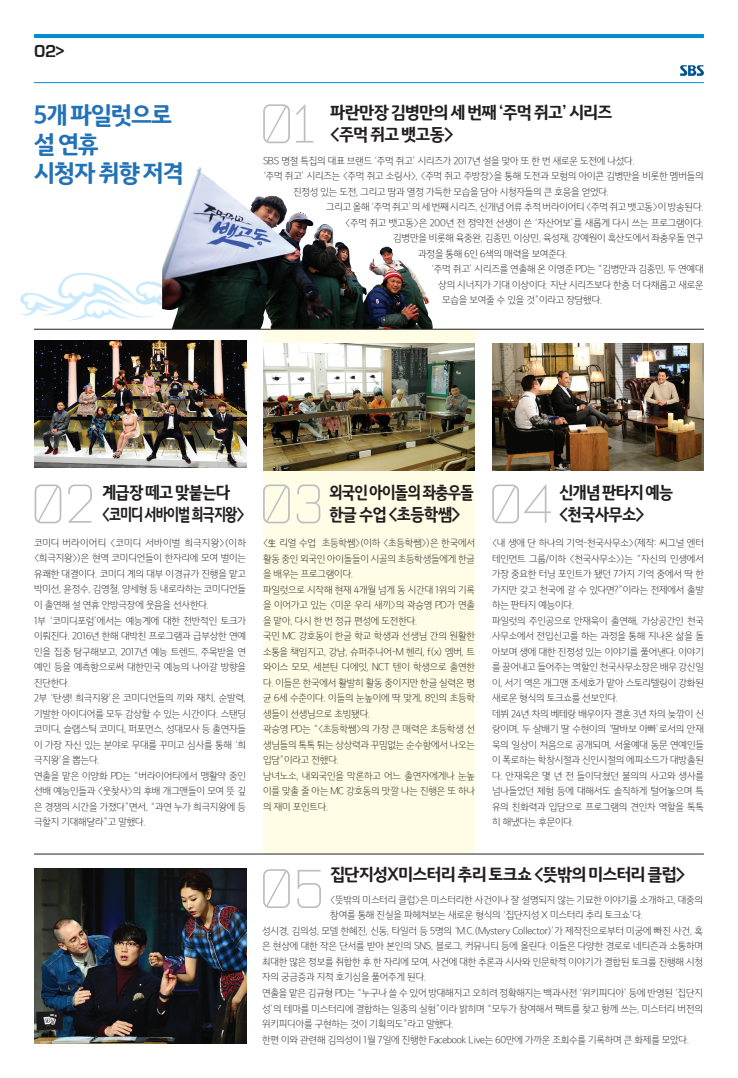
<style>
.page{position:relative;width:738px;height:1078px;background:#fff}
.page>*{position:absolute;margin:0;border:0;box-sizing:border-box;transform-origin:0 0}
.t1{font:300 66px "Bourgeois";color:#bcbdc0;scale:.95 1}
.t2{font:24px/29px "SBS Trotf XB";letter-spacing:-.05em;color:#2272b7}
.t3{font:700 18px "Eurostile";color:#231f20}
.t4{font:17px/22px "SBS Trotf XB";letter-spacing:-.05em;color:#231f20}
.t5{font:17px/22px "SBS Trotf XB";letter-spacing:-.05em;color:#231f20;scale:.95 1}
.t6{font:17px/22px "SBS Trotf XB";letter-spacing:-.05em;color:#231f20;scale:.9 1}
.t7{font:9.6px/15.5px "SBS Trotf L";letter-spacing:-.015em;color:#231f20}
</style>
<div class="page">
<svg style="left:20px;top:272px;width:142px;height:48px"></svg>
<img style="left:162px;top:167px;width:270px;height:162px">
<div style="left:263px;top:329px;width:211px;height:524px;background:#fffde5"></div>
<hr style="left:34px;top:34px;width:669px;height:4px;background:#008cd0">
<hr style="left:34px;top:82px;width:669px;height:1px;background:#008cd0">
<svg style="left:680px;top:65px;width:23px;height:11px"></svg>
<img style="left:492px;top:343px;width:211px;height:127px">
<img style="left:263px;top:343px;width:211px;height:127px">
<img style="left:34px;top:340px;width:212px;height:128px">
<hr style="left:34px;top:329px;width:669px;height:1px;background:#231f20">
<hr style="left:34px;top:853px;width:669px;height:1px;background:#231f20">
<img style="left:34px;top:868px;width:212px;height:175px">
<h3 class="t3" style="left:34px;top:42px;width:32px">02&gt;</h3>
<h2 class="t2" style="left:34px;top:102px;width:151px">5개 파일럿으로 설 연휴<br>시청자 취향 저격</h2>
<h3 class="t4" style="left:330px;top:102px;width:283px">파란만장 김병만의 세 번째 ‘주먹 쥐고’ 시리즈 &lt;주먹 쥐고 뱃고동&gt;</h3>
<p class="t7" style="left:263px;top:153px;width:373px">SBS 명절 특집의 대표 브랜드 ‘주먹 쥐고’ 시리즈가 2017년 설을 맞아 또 한 번 새로운 도전에 나섰다.</p>
<p class="t7" style="left:263px;top:169px;width:442px">‘주먹 쥐고’ 시리즈는 &lt;주먹 쥐고 소림사&gt;, &lt;주먹 쥐고 주방장&gt;을 통해 도전과 모험의 아이콘 김병만을 비롯한 멤버들의</p>
<p class="t7" style="left:293px;top:184px;width:317px">진정성 있는 도전, 그리고 땀과 열정 가득한 모습을 담아 시청자들의 큰 호응을 얻었다.</p>
<p class="t7" style="left:326px;top:200px;width:379px">그리고 올해 ‘주먹 쥐고’의 세 번째 시리즈, 신개념 어류 추적 버라이어티 &lt;주먹 쥐고 뱃고동&gt;이 방송된다.</p>
<p class="t7" style="left:345px;top:215px;width:360px">&lt;주먹 쥐고 뱃고동&gt;은 200년 전 정약전 선생이 쓴 ‘자산어보’를 새롭게 다시 쓰는 프로그램이다.</p>
<p class="t7" style="left:393px;top:231px;width:312px">김병만을 비롯해 육중완, 김종민, 이상민, 육성재, 강예원이 흑산도에서 좌충우돌 연구</p>
<p class="t7" style="left:418px;top:246px;width:150px">과정을 통해 6인 6색의 매력을 보여준다.</p>
<p class="t7" style="left:431px;top:262px;width:274px">‘주먹 쥐고’ 시리즈를 연출해 온 이영준 PD는 “김병만과 김종민, 두 연예대</p>
<p class="t7" style="left:438px;top:277px;width:267px">상의 시너지가 기대 이상이다. 지난 시리즈보다 한층 더 다채롭고 새로운</p>
<p class="t7" style="left:442px;top:293px;width:161px">모습을 보여줄 수 있을 것”이라고 장담했다.</p>
<h1 class="t1" style="left:259px;top:91px;width:61px">01</h1>
<h1 class="t1" style="left:31px;top:471px;width:69px">02</h1>
<h3 class="t5" style="left:102px;top:482px;width:151px">계급장 떼고 맞붙는다 &lt;코미디 서바이벌 희극지왕&gt;</h3>
<h3 class="t6" style="left:329px;top:482px;width:162px">외국인 아이돌의 좌충우돌 한글 수업 &lt;초등학쌤&gt;</h3>
<h3 class="t5" style="left:558px;top:482px;width:122px">신개념 판타지 예능 &lt;천국사무소&gt;</h3>
<h1 class="t1" style="left:259px;top:471px;width:70px">03</h1>
<h1 class="t1" style="left:488px;top:471px;width:68px">04</h1>
<p class="t7" style="left:34px;top:535px;width:213px">코미디 버라이어티 &lt;코미디 서바이벌 희극지왕&gt;(이하 &lt;희극지왕&gt;)은 현역 코미디언들이 한자리에 모여 벌이는 유쾌한 대결이다. 코미디 계의 대부 이경규가 진행을 맡고 박미선, 윤정수, 김영철, 양세형 등 내로라하는 코미디언들 이 출연해 설 연휴 안방극장에 웃음을 선사한다.<br>1부 ‘코미디포럼’에서는 예능계에 대한 전반적인 토크가 이뤄진다. 2016년 한해 대박친 프로그램과 급부상한 연예 인을 집중 탐구해보고, 2017년 예능 트렌드, 주목받을 연 예인 등을 예측함으로써 대한민국 예능의 나아갈 방향을 진단한다.<br>2부 ‘탄생! 희극지왕’은 코미디언들의 끼와 재치, 순발력, 기발한 아이디어를 모두 감상할 수 있는 시간이다. 스탠딩 코미디, 슬랩스틱 코미디, 퍼포먼스, 성대모사 등 출연자들 이 가장 자신 있는 분야로 무대를 꾸미고 심사를 통해 ‘희 극지왕’을 뽑는다.<br>연출을 맡은 이양화 PD는 “버라이어티에서 맹활약 중인 선배 예능인들과 &lt;웃찾사&gt;의 후배 개그맨들이 모여 뜻 깊 은 경쟁의 시간을 가졌다”면서, “과연 누가 희극지왕에 등 극할지 기대해달라”고 말했다.</p>
<p class="t7" style="left:263px;top:535px;width:213px">&lt;生 리얼 수업 초등학쌤&gt;(이하 &lt;초등학쌤&gt;)은 한국에서 활동 중인 외국인 아이돌들이 시골의 초등학생들에게 한글 을 배우는 프로그램이다.<br>파일럿으로 시작해 현재 4개월 넘게 동 시간대 1위의 기록 을 이어가고 있는 &lt;미운 우리 새끼&gt;의 곽승영 PD가 연출 을 맡아, 다시 한 번 정규 편성에 도전한다.<br>국민 MC 강호동이 한글 학교 학생과 선생님 간의 원활한 소통을 책임지고, 강남, 슈퍼주니어-M 헨리, f(x) 엠버, 트 와이스 모모, 세븐틴 디에잇, NCT 텐이 학생으로 출연한 다. 이들은 한국에서 활발히 활동 중이지만 한글 실력은 평 균 6세 수준이다. 이들의 눈높이에 딱 맞게, 8인의 초등학 생들이 선생님으로 초빙됐다.<br>곽승영 PD는 “&lt;초등학쌤&gt;의 가장 큰 매력은 초등학생 선 생님들의 톡톡 튀는 상상력과 꾸밈없는 순수함에서 나오는 입담”이라고 전했다.<br>남녀노소, 내외국인을 막론하고 어느 출연자에게나 눈높 이를 맞출 줄 아는 MC 강호동의 맛깔 나는 진행은 또 하나 의 재미 포인트다.</p>
<p class="t7" style="left:491px;top:535px;width:213px">&lt;내 생애 단 하나의 기억-천국사무소&gt;(제작: 씨그널 엔터 테인먼트 그룹/이하 &lt;천국사무소&gt;)는 “자신의 인생에서 가장 중요한 터닝 포인트가 됐던 7가지 기억 중에서 딱 한 가지만 갖고 천국에 갈 수 있다면?”이라는 전제에서 출발 하는 판타지 예능이다.<br>파일럿의 주인공으로 안재욱이 출연해, 가상공간인 천국 사무소에서 전입신고를 하는 과정을 통해 지나온 삶을 돌 아보며 생에 대한 진정성 있는 이야기를 풀어낸다. 이야기 를 끌어내고 들어주는 역할인 천국사무소장은 배우 강신일 이, 서기 역은 개그맨 조세호가 맡아 스토리텔링이 강화된 새로운 형식의 토크쇼를 선보인다.<br>데뷔 24년 차의 베테랑 배우이자 결혼 3년 차의 늦깎이 신 랑이며, 두 살배기 딸 수현이의 ‘딸바보 아빠’로서의 안재 욱의 일상이 처음으로 공개되며, 서울예대 동문 연예인들 이 폭로하는 학창시절과 신인시절의 에피소드가 대방출된 다. 안재욱은 몇 년 전 들이닥쳤던 불의의 사고와 생사를 넘나들었던 체험 등에 대해서도 솔직하게 털어놓으며 특 유의 친화력과 입담으로 프로그램의 견인차 역할을 톡톡 히 해냈다는 후문이다.</p>
<h3 class="t4" style="left:330px;top:863px;width:356px">집단지성X미스터리 추리 토크쇼 &lt;뜻밖의 미스터리 클럽&gt;</h3>
<h1 class="t1" style="left:259px;top:855px;width:70px">05</h1>
<p class="t7" style="left:330px;top:892px;width:374px">&lt;뜻밖의 미스터리 클럽&gt;은 미스터리한 사건이나 잘 설명되지 않는 기묘한 이야기를 소개하고, 대중의</p>
<p class="t7" style="left:330px;top:907px;width:314px">참여를 통해 진실을 파헤쳐보는 새로운 형식의 ‘집단지성 X 미스터리 추리 토크쇼’다.</p>
<p class="t7" style="left:262px;top:923px;width:442px">성시경, 김의성, 모델 한혜진, 신동, 타일러 등 5명의 ‘M.C.(Mystery Collector)’가 제작진으로부터 미궁에 빠진 사건, 혹</p>
<p class="t7" style="left:262px;top:938px;width:442px">은 현상에 대한 작은 단서를 받아 본인의 SNS, 블로그, 커뮤니티 등에 올린다. 이들은 다양한 경로로 네티즌과 소통하며</p>
<p class="t7" style="left:262px;top:954px;width:442px">최대한 많은 정보를 취합한 후 한 자리에 모여, 사건에 대한 추론과 시사와 인문학적 이야기가 결합된 토크를 진행해 시청</p>
<p class="t7" style="left:262px;top:969px;width:165px">자의 궁금증과 지적 호기심을 풀어주게 된다.</p>
<p class="t7" style="left:262px;top:985px;width:442px">연출을 맡은 김규형 PD는 “누구나 쓸 수 있어 방대해지고 오히려 정확해지는 백과사전 ‘위키피디아’ 등에 반영된 ‘집단지</p>
<p class="t7" style="left:262px;top:1000px;width:442px">성’의 테마를 미스터리에 결합하는 일종의 실험”이라 밝히며 “모두가 참여해서 팩트를 찾고 함께 쓰는, 미스터리 버전의</p>
<p class="t7" style="left:262px;top:1016px;width:193px">위키피디아를 구현하는 것이 기획의도”라고 말했다.</p>
<p class="t7" style="left:262px;top:1031px;width:428px">한편 이와 관련해 김의성이 1월 7일에 진행한 Facebook Live는 60만에 가까운 조회수를 기록하며 큰 화제를 모았다.</p>
</div>
